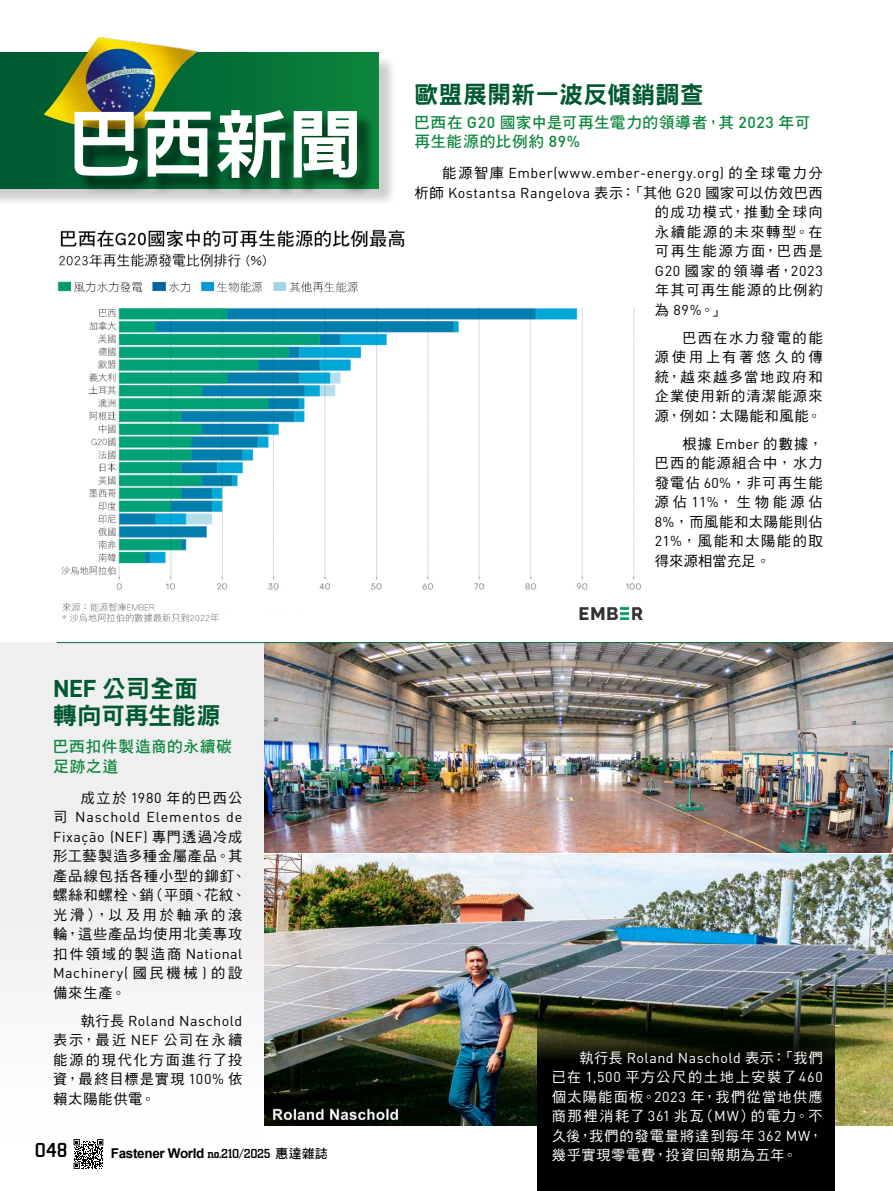
<style>
.page{position:relative;width:893px;height:1191px;background:#fff}
.page>*{position:absolute;margin:0;border:0;box-sizing:border-box;transform-origin:0 0}
.t1{font:75px "DF Hei Std W9";color:#fff}
.t2{font:24px/27px "DF Hei Std W9";letter-spacing:.005em;color:#005930}
.t3{font:500 21px "City D";color:#000}
.t4{font:15.75px/19.5px "DF Hei Std W7";letter-spacing:.03em;color:#0c863c}
.t5{font:14.25px/19.5px "DF Hei Std W5";letter-spacing:.085em;color:#000;text-align:justify}
.t6{font:14.25px/19.5px "DIN Pro";letter-spacing:.035em;color:#000;text-align:right}
.t7{font:14.25px/19.5px "DF Hei Std W5";letter-spacing:.065em;color:#fff;text-align:justify}
.t8{font:14.25px/19.5px "DF Hei Std W5";letter-spacing:.065em;color:#000}
.t9{font:14.25px/19.5px "DIN Pro";letter-spacing:.055em;color:#000}
.t10{font:14.25px "DIN Pro";letter-spacing:.035em;color:#fff}
.t11{font:700 13.5px "Arial";letter-spacing:-.025em;color:#000}
.s1{font-family:"DIN";font-weight:700}
.s2{font-family:"DIN Pro"}
.s3{font-family:"DF Hei Std W5"}
.s4{font-family:"City D";font-weight:500}
.s5{font-family:"DF Hei Std W7";font-weight:400;font-size:12.75px}
.s6{font-family:"DIN Pro";font-weight:500}
</style>
<div class="page">
<img style="left:264px;top:642px;width:629px;height:210px">
<img style="left:265px;top:855px;width:628px;height:270px">
<div style="left:0;top:642px;width:264px;height:499px;background:#efefef"></div>
<div style="left:0;top:55px;width:397px;height:152px;background:#000;opacity:.2"></div>
<svg style="left:0;top:52px;width:378px;height:137px;background:#046d36"></svg>
<svg style="left:74px;top:1139px;width:29px;height:30px"></svg>
<hr style="left:57px;top:642px;width:766px;height:1px;background:#046e38">
<img style="left:57px;top:229px;width:586px;height:394px">
<svg style="left:537px;top:1002px;width:297px;height:189px;background:#0a0b05"></svg>
<img style="left:39px;top:37px;width:163px;height:117px">
<div style="left:77px;top:112px;width:299px;height:84px;background:#000;opacity:.5"></div>
<h1 class="t1" style="left:67px;top:103px;width:298px">巴西新聞</h1>
<h2 class="t2" style="left:53px;top:674px;width:169px"><span class="s1">NEF</span> 公司全面轉向可再生能源</h2>
<p class="t4" style="left:53px;top:736px;width:180px">巴西扣件製造商的永續碳足跡之道</p>
<p class="t5" style="left:81px;top:787px;width:163px">成立於 <span class="s2">1980</span> 年的巴西公</p>
<p class="t9" style="left:53px;top:807px;width:191px"><span class="s3">司</span> Naschold Elementos de<br>Fixação (NEF) <span class="s3">專門透過冷成</span></p>
<p class="t8" style="left:53px;top:846px;width:194px">形工藝製造多種金屬產品。其產品線包括各種小型的鉚釘、螺絲和螺栓、銷（平頭、花紋、光滑），以及用於軸承的滾輪，這些產品均使用北美專攻扣件領域的製造商 <span class="s2">National</span></p>
<p class="t6" style="left:53px;top:963px;width:191px">Machinery( <span class="s3">國民機械</span> ) <span class="s3">的設</span></p>
<p class="t5" style="left:53px;top:982px;width:74px">備來生產。</p>
<p class="t6" style="left:81px;top:1010px;width:163px"><span class="s3">執行長</span> Roland Naschold</p>
<p class="t5" style="left:53px;top:1030px;width:191px">表示，最近 <span class="s2">NEF</span> 公司在永續能源的現代化方面進行了投資，最終目標是實現 <span class="s2">100%</span> 依賴太陽能供電。</p>
<h3 class="t3" style="left:35px;top:1138px;width:34px">048</h3>
<p class="t11" style="left:111px;top:1144px;width:219px">Fastener World <span class="s4">no.210/2025</span> <span class="s5">惠達雜誌</span></p>
<h2 class="t2" style="left:415px;top:80px;width:291px">歐盟展開新一波反傾銷調查</h2>
<p class="t4" style="left:415px;top:112px;width:397px">巴西在 <span class="s6">G20</span> 國家中是可再生電力的領導者，其 <span class="s6">2023</span> 年可再生能源的比例約 <span class="s6">89%</span></p>
<p class="t6" style="left:415px;top:163px;width:410px"><span class="s3">能源智庫</span> Ember(www.ember-energy.org) <span class="s3">的全球電力分<br>析師</span> Kostantsa Rangelova <span class="s3">表示：「其他</span> G20 <span class="s3">國家可以仿效巴西</span></p>
<p class="t5" style="left:655px;top:202px;width:169px">的成功模式，推動全球向永續能源的未來轉型。在可再生能源方面，巴西是</p>
<p class="t6" style="left:655px;top:260px;width:169px">G20 <span class="s3">國家的領導者，</span>2023</p>
<p class="t5" style="left:655px;top:280px;width:169px">年其可再生能源的比例約為 <span class="s2">89%</span>。」</p>
<p class="t5" style="left:655px;top:328px;width:169px;text-indent:28px">巴西在水力發電的能源使用上有著悠久的傳統，越來越多當地政府和企業使用新的清潔能源來源，例如：太陽能和風能。</p>
<p class="t5" style="left:655px;top:434px;width:170px;text-indent:28px">根據 <span class="s2">Ember</span> 的數據，巴西的能源組合中，水力發電佔 <span class="s2">60%</span>，非可再生能源佔<span class="s2">11%</span>，生物能源佔<span class="s2">8%</span>，而風能和太陽能則佔<span class="s2">21%</span>，風能和太陽能的取得來源相當充足。</p>
<p class="t10" style="left:579px;top:1048px;width:245px"><span class="s3">執行長</span> Roland Naschold <span class="s3">表示：「我們</span></p>
<p class="t7" style="left:552px;top:1067px;width:273px">已在 <span class="s2">1,500</span> 平方公尺的土地上安裝了<span class="s2">460</span>個太陽能面板。<span class="s2">2023</span> 年，我們從當地供應商那裡消耗了 <span class="s2">361</span> 兆瓦（<span class="s2">MW</span>）的電力。不久後，我們的發電量將達到每年 <span class="s2">362 MW</span>，幾乎實現零電費，投資回報期為五年。</p>
</div>
